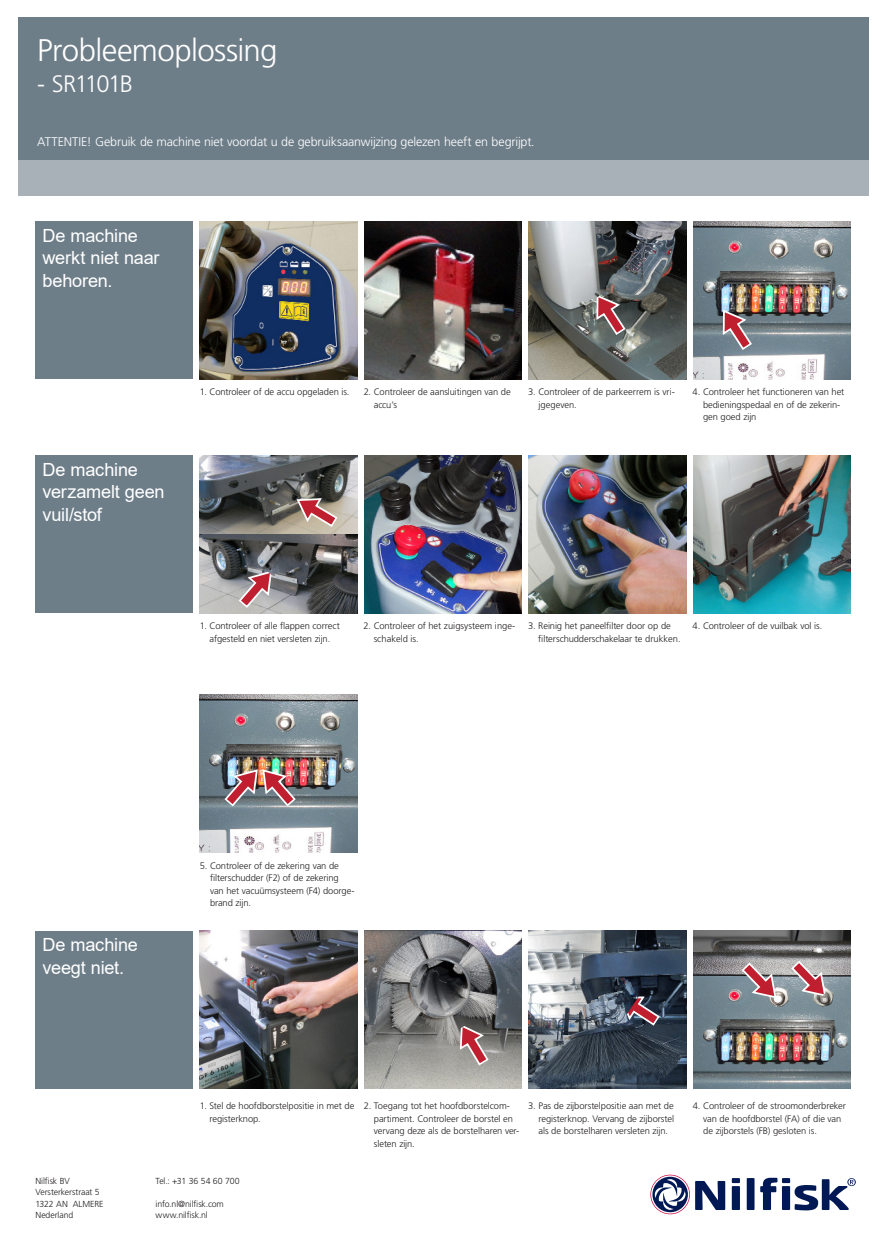
<style>
.page{position:relative;width:886px;height:1241px;background:#fff}
.page>*{position:absolute;margin:0;border:0;box-sizing:border-box;transform-origin:0 0}
.t1{font:300 31.25px "Frutiger LT Std";letter-spacing:-.02em;color:#fff}
.t2{font:300 23.75px "Frutiger LT Std";letter-spacing:-.065em;color:#fff}
.N_Quotes_29_36_Negat{font:18.12px/22.5px "Arial";letter-spacing:-.01em;color:#fff}
.N_Body_text_15_20{font:300 12.5px "Frutiger LT Std";letter-spacing:-.015em;color:#fff}
.N_Body_text_15_20-2{font:300 9.38px/12.5px "Frutiger LT Std";letter-spacing:-.01em;color:#231f20}
.t3{font:300 8.75px/11.2px "Frutiger LT Std";letter-spacing:-.01em;color:#231f20}
</style>
<div class="page">
<div style="left:18px;top:18px;width:850px;height:142px;background:#6e7e89"></div>
<div style="left:18px;top:160px;width:850px;height:36px;background:#a8b1b8"></div>
<div style="left:747px;top:1177px;width:7px;height:32px;background:#001954"></div>
<div style="left:732px;top:1185px;width:8px;height:24px;background:#001954"></div>
<div style="left:782px;top:1185px;width:8px;height:24px;background:#001954"></div>
<svg style="left:732px;top:1177px;width:8px;height:5px"></svg>
<svg style="left:782px;top:1177px;width:8px;height:5px"></svg>
<svg style="left:760px;top:1177px;width:17px;height:32px"></svg>
<svg style="left:650px;top:1174px;width:75px;height:39px"></svg>
<svg style="left:794px;top:1178px;width:62px;height:32px"></svg>
<div style="left:35px;top:221px;width:158px;height:158px;background:#6e7e89"></div>
<div style="left:35px;top:455px;width:158px;height:158px;background:#6e7e89"></div>
<div style="left:35px;top:930px;width:158px;height:158px;background:#6e7e89"></div>
<img style="left:364px;top:221px;width:158px;height:158px">
<img style="left:200px;top:221px;width:157px;height:158px">
<img style="left:693px;top:221px;width:157px;height:158px">
<img style="left:529px;top:221px;width:157px;height:158px">
<svg style="left:722px;top:308px;width:31px;height:43px"></svg>
<svg style="left:595px;top:293px;width:32px;height:43px"></svg>
<img style="left:200px;top:455px;width:157px;height:158px">
<img style="left:364px;top:455px;width:158px;height:158px">
<img style="left:529px;top:455px;width:157px;height:158px">
<img style="left:693px;top:455px;width:157px;height:158px">
<svg style="left:237px;top:569px;width:36px;height:40px"></svg>
<svg style="left:296px;top:497px;width:43px;height:31px"></svg>
<img style="left:200px;top:694px;width:157px;height:158px">
<img style="left:223px;top:768px;width:74px;height:39px">
<img style="left:200px;top:930px;width:157px;height:158px">
<img style="left:364px;top:930px;width:158px;height:158px">
<img style="left:529px;top:930px;width:157px;height:158px">
<img style="left:693px;top:930px;width:157px;height:158px">
<svg style="left:740px;top:960px;width:37px;height:39px"></svg>
<svg style="left:790px;top:959px;width:37px;height:38px"></svg>
<svg style="left:459px;top:1023px;width:31px;height:43px"></svg>
<svg style="left:625px;top:995px;width:36px;height:31px"></svg>
<p class="t1" style="left:37px;top:32px;width:242px">Probleemoplossing</p>
<p class="t2" style="left:37px;top:70px;width:97px">- SR1101B</p>
<p class="N_Body_text_15_20" style="left:37px;top:134px;width:499px">ATTENTIE! Gebruik de machine niet voordat u de gebruiksaanwijzing gelezen heeft en begrijpt.</p>
<p class="N_Quotes_29_36_Negat" style="left:43px;top:224px;width:119px">De machine werkt niet naar behoren.</p>
<p class="N_Quotes_29_36_Negat" style="left:43px;top:458px;width:124px">De machine verzamelt geen vuil/stof</p>
<p class="N_Body_text_15_20-2" style="left:200px;top:386px;width:151px">1. Controleer of de accu opgeladen is.</p>
<p class="N_Body_text_15_20-2" style="left:374px;top:386px;width:138px;text-indent:-10px">2. Controleer de aansluitingen van de accu’s</p>
<p class="N_Body_text_15_20-2" style="left:703px;top:386px;width:143px;text-indent:-10px">4. Controleer het functioneren van het bedieningspedaal en of de zekerin&shy;gen goed zijn</p>
<p class="N_Body_text_15_20-2" style="left:538px;top:386px;width:138px;text-indent:-10px">3. Controleer of de parkeerrem is vri&shy;jgegeven.</p>
<p class="N_Body_text_15_20-2" style="left:200px;top:620px;width:141px">1. Controleer of alle flappen correct</p>
<p class="N_Body_text_15_20-2" style="left:693px;top:620px;width:131px">4. Controleer of de vuilbak vol is.</p>
<p class="N_Body_text_15_20-2" style="left:210px;top:632px;width:122px">afgesteld en niet versleten zijn.</p>
<p class="N_Body_text_15_20-2" style="left:374px;top:620px;width:143px;text-indent:-10px">2. Controleer of het zuigsysteem inge&shy;schakeld is.</p>
<p class="N_Body_text_15_20-2" style="left:538px;top:620px;width:144px;text-indent:-10px">3. Reinig het paneelfilter door op de filterschudderschakelaar te drukken.</p>
<p class="N_Quotes_29_36_Negat" style="left:43px;top:933px;width:97px">De machine veegt niet.</p>
<p class="N_Body_text_15_20-2" style="left:210px;top:859px;width:146px;text-indent:-10px">5. Controleer of de zekering van de filterschudder (F2) of de zekering van het vacuümsysteem (F4) doorge&shy;brand zijn.</p>
<p class="N_Body_text_15_20-2" style="left:210px;top:1099px;width:146px;text-indent:-10px">1. Stel de hoofdborstelpositie in met de registerknop.</p>
<p class="N_Body_text_15_20-2" style="left:538px;top:1099px;width:137px;text-align:justify;text-indent:-10px">3. Pas de zijborstelpositie aan met de registerknop. Vervang de zijborstel als de borstelharen versleten zijn.</p>
<p class="N_Body_text_15_20-2" style="left:703px;top:1099px;width:144px;text-indent:-10px">4. Controleer of de stroomonderbreker van de hoofdborstel (FA) of die van de zijborstels (FB) gesloten is.</p>
<p class="N_Body_text_15_20-2" style="left:374px;top:1099px;width:147px;text-indent:-10px">2. Toegang tot het hoofdborstelcom&shy;partiment. Controleer de borstel en vervang deze als de borstelharen ver&shy;sleten zijn.</p>
<p class="t3" style="left:35px;top:1175px;width:70px">Nilfisk BV<br>Versterkerstraat 5<br>1322 AN ALMERE<br>Nederland</p>
<p class="t3" style="left:156px;top:1175px;width:85px">Tel.: +31 36 54 60 700</p>
<p class="t3" style="left:156px;top:1197px;width:70px">info.nl@nilfisk.com www.nilfisk.nl</p>
</div>
